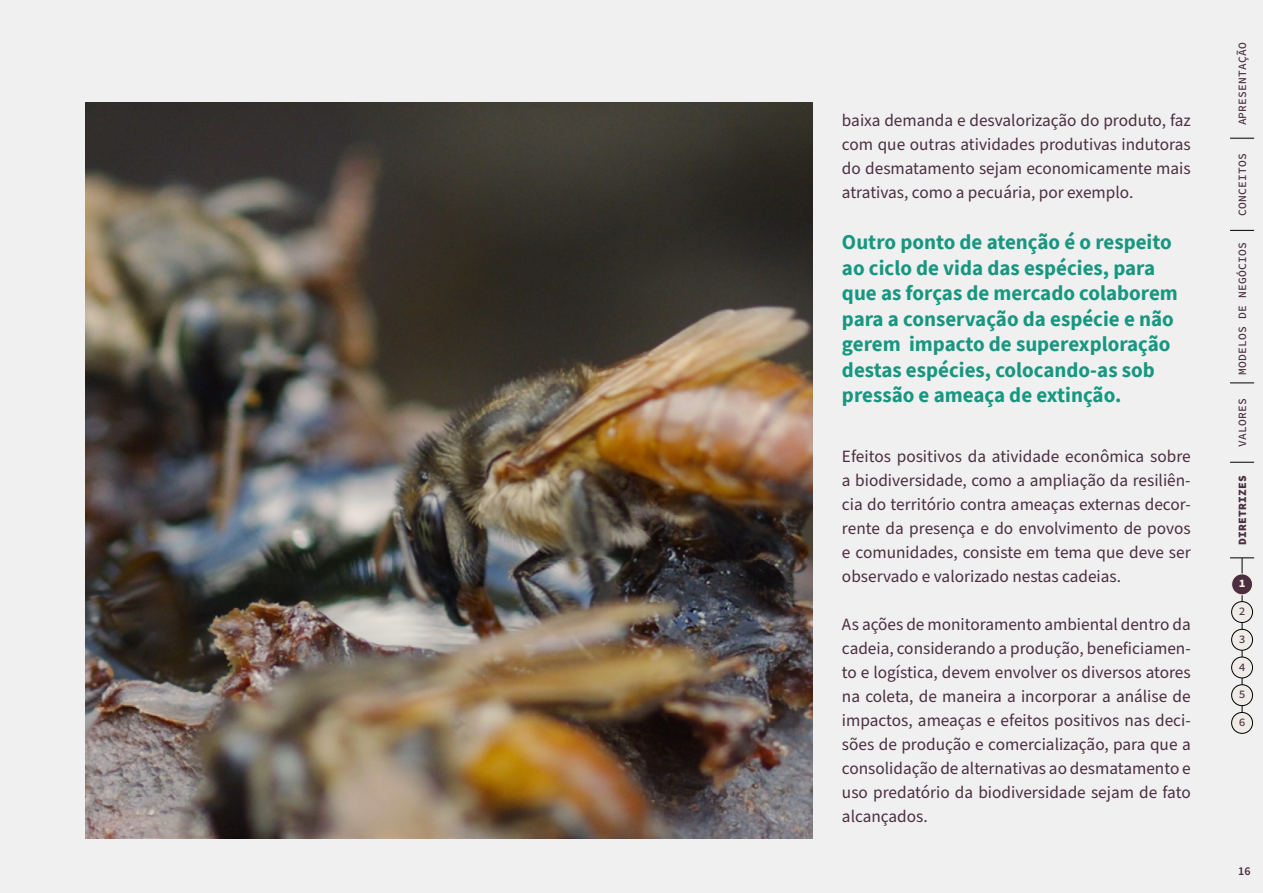
<style>
.page{position:relative;width:1263px;height:893px;background:#f0f0f0}
.page>*{position:absolute;margin:0;border:0;box-sizing:border-box;transform-origin:0 0}
.t1{font:700 21px/25.5px "Source Sans Pro";color:#179780}
.t2{font:17.25px/24px "Source Sans Pro";color:#4a2e40;text-align:justify}
.t3{font:600 12px "Source Sans Pro";color:#4a2e40}
.t4{font:11.25px "Source Code Variable";letter-spacing:.02em;color:#4a2f40}
.t5{font:11.25px "Source Code Variable";color:#fcede2}
</style>
<div class="page">
<img style="left:85px;top:102px;width:727px;height:737px">
<svg style="left:1230px;top:138px;width:24px;height:1px"></svg>
<svg style="left:1230px;top:230px;width:24px;height:1px"></svg>
<svg style="left:1230px;top:383px;width:24px;height:1px"></svg>
<svg style="left:1230px;top:462px;width:24px;height:1px"></svg>
<svg style="left:1230px;top:558px;width:24px;height:1px"></svg>
<hr style="left:1242px;top:558px;width:1px;height:165px;background:#000">
<div style="left:1231px;top:602px;width:21px;height:20px;background:#efece8;border-radius:50%"></div>
<div style="left:1231px;top:601px;width:22px;height:22px;border:1px solid #000;border-radius:50%"></div>
<div style="left:1231px;top:657px;width:21px;height:21px;background:#efece8;border-radius:50%"></div>
<div style="left:1231px;top:657px;width:22px;height:21px;border:1px solid #000;border-radius:50%"></div>
<div style="left:1231px;top:712px;width:21px;height:21px;background:#efece8;border-radius:50%"></div>
<div style="left:1231px;top:712px;width:22px;height:21px;border:1px solid #000;border-radius:50%"></div>
<div style="left:1231px;top:574px;width:21px;height:21px;background:#4a2f40;border-radius:50%"></div>
<div style="left:1231px;top:574px;width:22px;height:21px;border:1px solid #fcede2;border-radius:50%"></div>
<div style="left:1231px;top:629px;width:21px;height:21px;background:#efece8;border-radius:50%"></div>
<div style="left:1231px;top:629px;width:22px;height:21px;border:1px solid #000;border-radius:50%"></div>
<div style="left:1231px;top:685px;width:21px;height:21px;background:#efece8;border-radius:50%"></div>
<div style="left:1231px;top:684px;width:22px;height:22px;border:1px solid #000;border-radius:50%"></div>
<p class="t2" style="left:842px;top:109px;width:350px">baixa demanda e desvalorização do produto, faz com que outras atividades produtivas indutoras do desmatamento sejam economicamente mais atrativas, como a pecuária, por exemplo.</p>
<p class="t1" style="left:842px;top:229px;width:337px">Outro ponto de atenção é o respeito ao ciclo de vida das espécies, para que as forças de mercado colaborem para a conservação da espécie e não gerem impacto de superexploração destas espécies, colocando-as sob pressão e ameaça de extinção.</p>
<p class="t2" style="left:842px;top:445px;width:350px">Efeitos positivos da atividade econômica sobre a biodiversidade, como a ampliação da resiliên&shy;cia do território contra ameaças externas decor&shy;rente da presença e do envolvimento de povos e comunidades, consiste em tema que deve ser observado e valorizado nestas cadeias.</p>
<p class="t2" style="left:842px;top:613px;width:350px">As ações de monitoramento ambiental dentro da cadeia, considerando a produção, beneficiamen&shy;to e logística, devem envolver os diversos atores na coleta, de maneira a incorporar a análise de impactos, ameaças e efeitos positivos nas deci&shy;sões de produção e comercialização, para que a consolidação de alternativas ao desmatamento e uso predatório da biodiversidade sejam de fato alcançados.</p>
<p class="t4" style="left:1234px;top:125px;width:85px;rotate:-90deg">APRESENTAÇÃO</p>
<p class="t4" style="left:1234px;top:216px;width:64px;rotate:-90deg">CONCEITOS</p>
<p class="t4" style="left:1234px;top:375px;width:134px;rotate:-90deg">MODELOS DE NEGÓCIOS</p>
<p class="t4" style="left:1234px;top:447px;width:50px;rotate:-90deg">VALORES</p>
<p class="t4" style="left:1234px;top:545px;width:71px;rotate:-90deg">DIRETRIZES</p>
<p class="t5" style="left:1239px;top:575px;width:8px">1</p>
<p class="t4" style="left:1239px;top:603px;width:8px">2</p>
<p class="t4" style="left:1239px;top:631px;width:8px">3</p>
<p class="t4" style="left:1239px;top:659px;width:8px">4</p>
<p class="t4" style="left:1239px;top:686px;width:8px">5</p>
<p class="t4" style="left:1239px;top:714px;width:8px">6</p>
<p class="t3" style="left:1238px;top:863px;width:14px">16</p>
</div>
